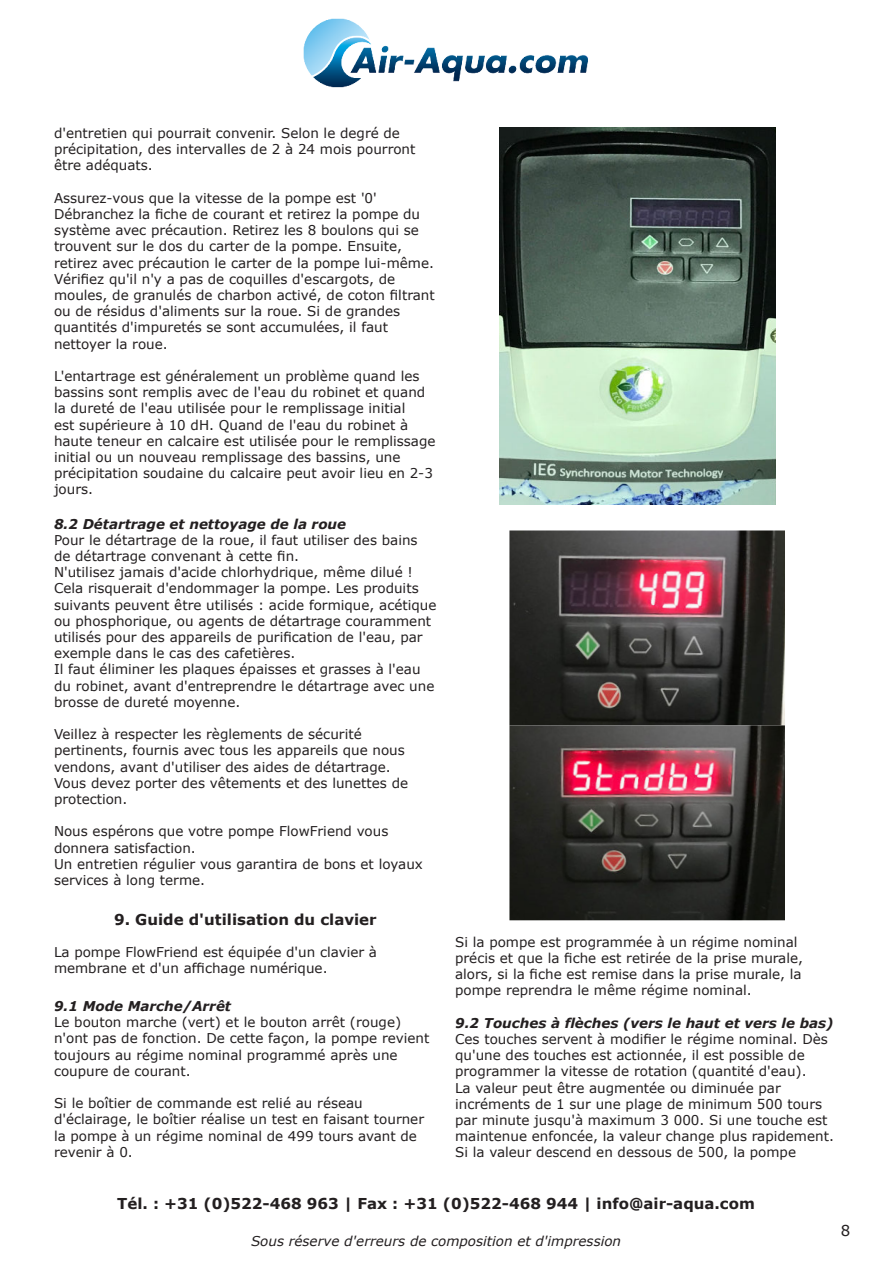
<style>
.page{position:relative;width:893px;height:1263px;background:#fff}
.page>*{position:absolute;margin:0;border:0;box-sizing:border-box;transform-origin:0 0}
.t1{font:700 15px "Verdana";color:#231f20}
.t2{font:15px "Verdana";color:#231f20}
.t3{font:13.5px/16.2px "Verdana";color:#231f20}
.t4{font:italic 700 13.5px "Verdana";color:#231f20}
.t5{font:italic 13.5px "Verdana";color:#231f20}
</style>
<div class="page">
<img style="left:500px;top:128px;width:275px;height:377px">
<img style="left:509px;top:530px;width:276px;height:390px">
<img style="left:303px;top:18px;width:285px;height:70px">
<p class="t3" style="left:54px;top:126px;width:363px">d'entretien qui pourrait convenir. Selon le degré de précipitation, des intervalles de 2 à 24 mois pourront être adéquats.</p>
<p class="t3" style="left:54px;top:190px;width:382px">Assurez-vous que la vitesse de la pompe est '0' Débranchez la fiche de courant et retirez la pompe du système avec précaution. Retirez les 8 boulons qui se trouvent sur le dos du carter de la pompe. Ensuite, retirez avec précaution le carter de la pompe lui-même.<br>Vérifiez qu'il n'y a pas de coquilles d'escargots, de moules, de granulés de charbon activé, de coton filtrant ou de résidus d'aliments sur la roue. Si de grandes quantités d'impuretés se sont accumulées, il faut nettoyer la roue.</p>
<p class="t3" style="left:54px;top:369px;width:383px">L'entartrage est généralement un problème quand les bassins sont remplis avec de l'eau du robinet et quand la dureté de l'eau utilisée pour le remplissage initial<br>est supérieure à 10 dH. Quand de l'eau du robinet à haute teneur en calcaire est utilisée pour le remplissage initial ou un nouveau remplissage des bassins, une précipitation soudaine du calcaire peut avoir lieu en 2-3 jours.</p>
<p class="t4" style="left:54px;top:517px;width:294px">8.2 Détartrage et nettoyage de la roue</p>
<p class="t3" style="left:54px;top:532px;width:384px">Pour le détartrage de la roue, il faut utiliser des bains de détartrage convenant à cette fin.<br>N'utilisez jamais d'acide chlorhydrique, même dilué !<br>Cela risquerait d'endommager la pompe. Les produits suivants peuvent être utilisés : acide formique, acétique ou phosphorique, ou agents de détartrage couramment utilisés pour des appareils de purification de l'eau, par exemple dans le cas des cafetières.<br>Il faut éliminer les plaques épaisses et grasses à l'eau du robinet, avant d'entreprendre le détartrage avec une brosse de dureté moyenne.</p>
<p class="t3" style="left:54px;top:727px;width:356px">Veillez à respecter les règlements de sécurité pertinents, fournis avec tous les appareils que nous vendons, avant d'utiliser des aides de détartrage.<br>Vous devez porter des vêtements et des lunettes de protection.</p>
<p class="t3" style="left:54px;top:824px;width:370px">Nous espérons que votre pompe FlowFriend vous donnera satisfaction.<br>Un entretien régulier vous garantira de bons et loyaux services à long terme.</p>
<p class="t1" style="left:114px;top:912px;width:264px">9. Guide d'utilisation du clavier</p>
<p class="t3" style="left:54px;top:945px;width:325px">La pompe FlowFriend est équipée d'un clavier à membrane et d'un affichage numérique.</p>
<p class="t4" style="left:54px;top:1000px;width:179px">9.1 Mode Marche/Arrêt</p>
<p class="t3" style="left:54px;top:1015px;width:377px">Le bouton marche (vert) et le bouton arrêt (rouge) n'ont pas de fonction. De cette façon, la pompe revient toujours au régime nominal programmé après une coupure de courant.</p>
<p class="t3" style="left:54px;top:1096px;width:372px">Si le boîtier de commande est relié au réseau d'éclairage, le boîtier réalise un test en faisant tourner la pompe à un régime nominal de 499 tours avant de revenir à 0.</p>
<p class="t3" style="left:455px;top:934px;width:349px">Si la pompe est programmée à un régime nominal précis et que la fiche est retirée de la prise murale, alors, si la fiche est remise dans la prise murale, la pompe reprendra le même régime nominal.</p>
<p class="t4" style="left:455px;top:1017px;width:380px">9.2 Touches à flèches (vers le haut et vers le bas)</p>
<p class="t3" style="left:455px;top:1030px;width:380px">Ces touches servent à modifier le régime nominal. Dès qu'une des touches est actionnée, il est possible de programmer la vitesse de rotation (quantité d'eau).<br>La valeur peut être augmentée ou diminuée par incréments de 1 sur une plage de minimum 500 tours par minute jusqu'à maximum 3 000. Si une touche est maintenue enfoncée, la valeur change plus rapidement.<br>Si la valeur descend en dessous de 500, la pompe</p>
<p class="t1" style="left:117px;top:1196px;width:639px">Tél. : +31 (0)522-468 963 | Fax : +31 (0)522-468 944 | info@air-aqua.com</p>
<p class="t5" style="left:251px;top:1235px;width:372px">Sous réserve d'erreurs de composition et d'impression</p>
<p class="t2" style="left:841px;top:1224px;width:11px">8</p>
</div>
